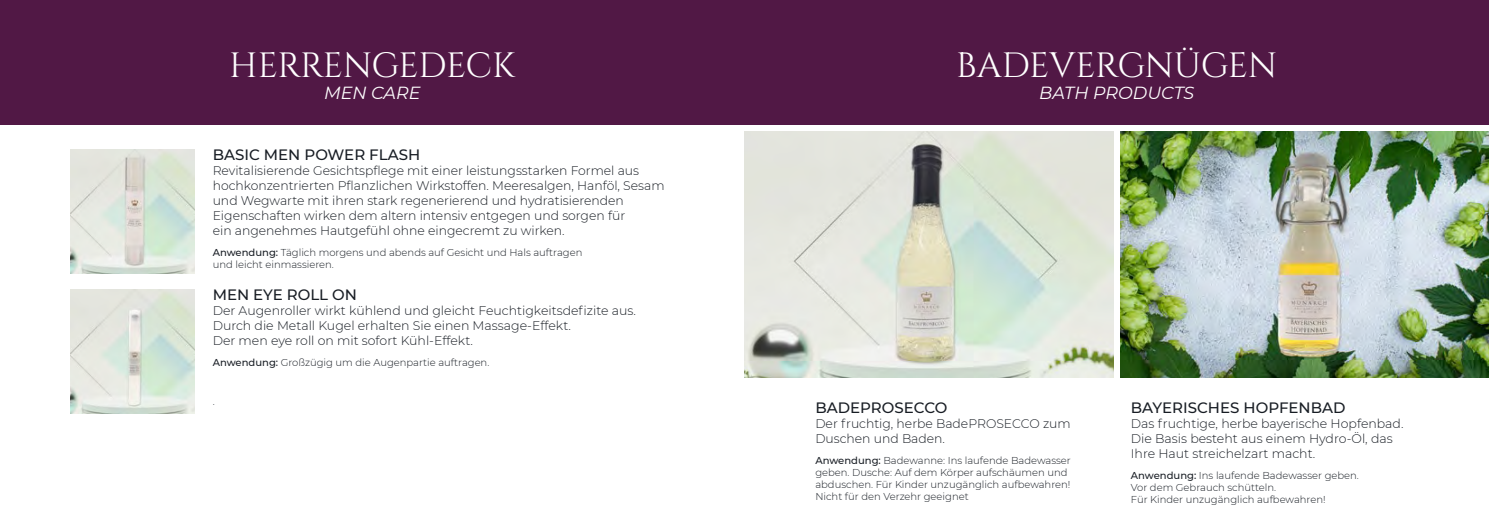
<style>
.page{position:relative;width:1489px;height:525px;background:#fff}
.page>*{position:absolute;margin:0;border:0;box-sizing:border-box;transform-origin:0 0}
.t1{font:35px "Cinzel";letter-spacing:-.01em;color:#fff}
.t2{font:italic 17.5px "Montserrat";color:#fff}
.t3{font:500 15px "Montserrat";color:#181d24}
.t4{font:300 12.5px/15px "Montserrat";color:#181d24}
.t5{font:300 10px/12px "Montserrat";color:#181d24}
.s1{font-weight:500}
</style>
<div class="page">
<div style="left:0;top:0;width:1488px;height:124px;background:#511845"></div>
<img style="left:71px;top:149px;width:124px;height:124px">
<img style="left:71px;top:289px;width:124px;height:124px">
<img style="left:744px;top:131px;width:369px;height:246px">
<img style="left:1120px;top:131px;width:368px;height:246px">
<h1 class="t1" style="left:229px;top:42px;width:287px">HERRENGEDECK</h1>
<h2 class="t2" style="left:324px;top:81px;width:98px">MEN CARE</h2>
<p class="t3" style="left:213px;top:144px;width:209px">BASIC MEN POWER FLASH</p>
<p class="t4" style="left:213px;top:162px;width:453px">Revitalisierende Gesichtspflege mit einer leistungsstarken Formel aus hochkonzentrierten Pflanzlichen Wirkstoffen. Meeresalgen, Hanföl, Sesam und Wegwarte mit ihren stark regenerierend und hydratisierenden Eigenschaften wirken dem altern intensiv entgegen und sorgen für<br>ein angenehmes Hautgefühl ohne eingecremt zu wirken.</p>
<p class="t5" style="left:213px;top:246px;width:371px"><span class="s1">Anwendung:</span> Täglich morgens und abends auf Gesicht und Hals auftragen und leicht einmassieren.</p>
<p class="t3" style="left:213px;top:284px;width:146px">MEN EYE ROLL ON</p>
<p class="t4" style="left:213px;top:303px;width:425px">Der Augenroller wirkt kühlend und gleicht Feuchtigkeitsdefizite aus.<br>Durch die Metall Kugel erhalten Sie einen Massage-Effekt.<br>Der men eye roll on mit sofort Kühl-Effekt.</p>
<p class="t5" style="left:213px;top:356px;width:278px"><span class="s1">Anwendung:</span> Großzügig um die Augenpartie auftragen.</p>
<p class="t5" style="left:213px;top:395px;width:4px">.</p>
<h1 class="t1" style="left:956px;top:42px;width:322px">BADEVERGNÜGEN</h1>
<h2 class="t2" style="left:1039px;top:81px;width:157px">BATH PRODUCTS</h2>
<p class="t3" style="left:815px;top:396px;width:134px">BADEPROSECCO</p>
<p class="t4" style="left:815px;top:415px;width:257px">Der fruchtig, herbe BadePROSECCO zum<br>Duschen und Baden.</p>
<p class="t5" style="left:815px;top:453px;width:257px"><span class="s1">Anwendung:</span> Badewanne: Ins laufende Badewasser geben. Dusche: Auf dem Körper aufschäumen und abduschen. Für Kinder unzugänglich aufbewahren!<br>Nicht für den Verzehr geeignet</p>
<p class="t3" style="left:1130px;top:396px;width:216px">BAYERISCHES HOPFENBAD</p>
<p class="t4" style="left:1130px;top:415px;width:274px">Das fruchtige, herbe bayerische Hopfenbad.<br>Die Basis besteht aus einem Hydro-Öl, das<br>Ihre Haut streichelzart macht.</p>
<p class="t5" style="left:1130px;top:468px;width:229px"><span class="s1">Anwendung:</span> Ins laufende Badewasser geben.<br>Vor dem Gebrauch schütteln.<br>Für Kinder unzugänglich aufbewahren!</p>
</div>
